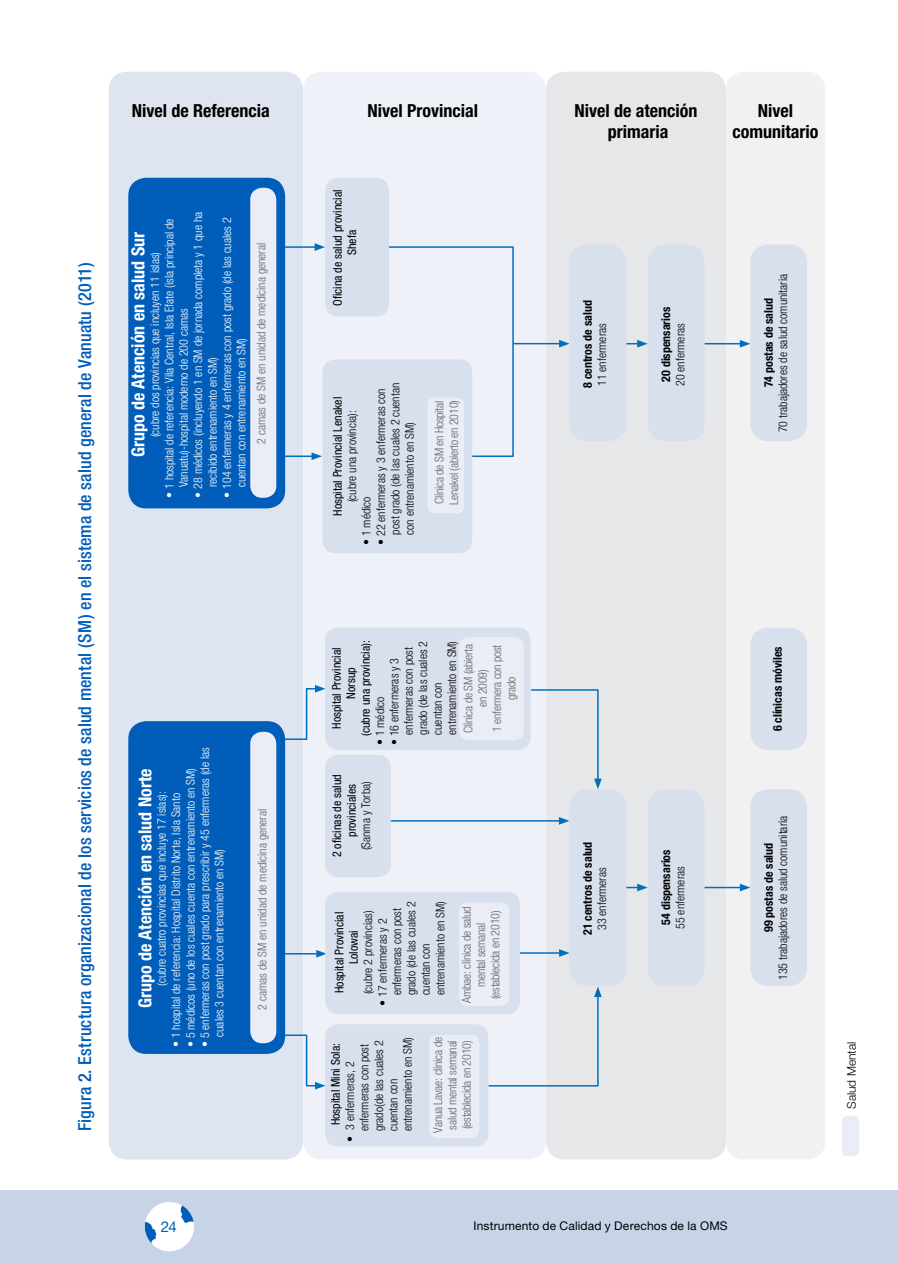
<style>
.page{position:relative;width:898px;height:1263px;background:#fff}
.page>*{position:absolute;margin:0;border:0;box-sizing:border-box;transform-origin:0 0}
.t1{font:500 condensed 18px "Helvetica Neue";letter-spacing:.005em;color:#005db9}
.t2{font:700 condensed 18px/21.6px "Helvetica Neue";color:#000;text-align:center}
.t3{font:700 condensed 18px "Helvetica Neue";color:#fff}
.t4{font:15px "Helvetica Neue";color:#005db9}
.t5{font:300 condensed 12px/14.4px "Helvetica Neue";color:#fff}
.t6{font:300 condensed 12px/14.4px "Helvetica Neue";color:#000}
.t7{font:300 condensed 12px/14.4px "Helvetica Neue";letter-spacing:-.015em;color:#636466}
.t8{font:condensed 12px/14.4px "Helvetica Neue";color:#000}
.t9{font:700 condensed 12px "Helvetica Neue";color:#000}
.t10{font:12px "Helvetica Neue";letter-spacing:.015em;color:#000}
.t11{font:300 12px "Helvetica Neue";color:#000}
</style>
<div class="page">
<div style="left:0;top:1190px;width:897px;height:73px;background:#c7d3e7"></div>
<svg style="left:145px;top:1202px;width:49px;height:50px"></svg>
<div style="left:725px;top:72px;width:99px;height:1087px;background:#f1f1f2;border-radius:18px"></div>
<div style="left:109px;top:72px;width:194px;height:1087px;background:#dee5f0;border-radius:18px"></div>
<div style="left:303px;top:72px;width:243px;height:1087px;background:#eef1f7;border-radius:18px"></div>
<svg style="left:279px;top:685px;width:46px;height:56px"></svg>
<svg style="left:279px;top:1034px;width:46px;height:55px"></svg>
<hr style="left:280px;top:953px;width:38px;height:1px;background:#0070be">
<svg style="left:316px;top:950px;width:9px;height:7px"></svg>
<hr style="left:275px;top:455px;width:39px;height:2px;background:#0070be">
<svg style="left:311px;top:452px;width:11px;height:8px"></svg>
<hr style="left:279px;top:246px;width:38px;height:2px;background:#0070be">
<svg style="left:314px;top:243px;width:11px;height:8px"></svg>
<div style="left:546px;top:72px;width:179px;height:1087px;background:#e6e7e8;border-radius:18px"></div>
<hr style="left:591px;top:887px;width:48px;height:1px;background:#0070be">
<svg style="left:637px;top:884px;width:10px;height:7px"></svg>
<hr style="left:591px;top:343px;width:48px;height:1px;background:#0070be">
<svg style="left:637px;top:340px;width:10px;height:8px"></svg>
<hr style="left:513px;top:343px;width:48px;height:1px;background:#0070be">
<svg style="left:559px;top:340px;width:10px;height:7px"></svg>
<hr style="left:694px;top:887px;width:48px;height:1px;background:#0070be">
<svg style="left:739px;top:884px;width:11px;height:7px"></svg>
<hr style="left:694px;top:343px;width:48px;height:1px;background:#0070be">
<svg style="left:739px;top:340px;width:11px;height:8px"></svg>
<div style="left:325px;top:1024px;width:163px;height:122px;background:#d8dfed;border-radius:13px"></div>
<div style="left:325px;top:755px;width:65px;height:122px;background:#d8dfed;border-radius:13px"></div>
<div style="left:569px;top:244px;width:57px;height:197px;background:#d8dfed;border-radius:18px"></div>
<div style="left:647px;top:244px;width:57px;height:197px;background:#d8dfed;border-radius:18px"></div>
<div style="left:750px;top:244px;width:56px;height:197px;background:#d8dfed;border-radius:18px"></div>
<div style="left:750px;top:628px;width:56px;height:122px;background:#d8dfed;border-radius:18px"></div>
<div style="left:128px;top:721px;width:157px;height:333px;background:#005db9;border-radius:18px"></div>
<div style="left:250px;top:732px;width:26px;height:311px;background:#eaedf5;border-radius:12px"></div>
<div style="left:429px;top:1035px;width:50px;height:103px;background:#eaedf5;border-radius:9px"></div>
<div style="left:128px;top:178px;width:157px;height:330px;background:#005db9;border-radius:18px"></div>
<div style="left:250px;top:188px;width:26px;height:310px;background:#eaedf5;border-radius:12px"></div>
<div style="left:569px;top:789px;width:57px;height:197px;background:#d8dfed;border-radius:18px"></div>
<div style="left:647px;top:789px;width:57px;height:197px;background:#d8dfed;border-radius:18px"></div>
<div style="left:750px;top:789px;width:56px;height:197px;background:#d8dfed;border-radius:18px"></div>
<hr style="left:391px;top:820px;width:170px;height:2px;background:#0070be">
<svg style="left:558px;top:817px;width:11px;height:8px"></svg>
<hr style="left:513px;top:952px;width:48px;height:2px;background:#0070be">
<svg style="left:559px;top:949px;width:10px;height:8px"></svg>
<svg style="left:529px;top:688px;width:72px;height:101px"></svg>
<svg style="left:487px;top:986px;width:114px;height:101px"></svg>
<svg style="left:384px;top:246px;width:130px;height:211px"></svg>
<div style="left:325px;top:178px;width:64px;height:138px;background:#d8dfed;border-radius:13px"></div>
<div style="left:325px;top:892px;width:195px;height:122px;background:#d8dfed;border-radius:13px"></div>
<div style="left:459px;top:902px;width:50px;height:104px;background:#eaedf5;border-radius:9px"></div>
<div style="left:325px;top:628px;width:205px;height:122px;background:#d8dfed;border-radius:13px"></div>
<div style="left:459px;top:637px;width:64px;height:103px;background:#eaedf5"></div>
<div style="left:322px;top:359px;width:150px;height:194px;background:#d8dfed;border-radius:13px"></div>
<div style="left:427px;top:398px;width:37px;height:115px;background:#eaedf5;border-radius:7px"></div>
<div style="left:841px;top:1116px;width:17px;height:40px;background:#eaedf5;border-radius:6px"></div>
<h1 class="t1" style="left:74px;top:1131px;width:870px;rotate:-90deg">Figura 2. Estructura organizacional de los servicios de salud mental (SM) en el sistema de salud general de Vanuatu (2011)</h1>
<h1 class="t2" style="left:132px;top:99px;width:139px">Nivel de Referencia</h1>
<h1 class="t2" style="left:367px;top:99px;width:112px">Nivel Provincial</h1>
<h1 class="t2" style="left:574px;top:99px;width:124px">Nivel de atención primaria</h1>
<h1 class="t2" style="left:732px;top:99px;width:87px">Nivel comunitario</h1>
<p class="t5" style="left:162px;top:487px;width:270px;text-indent:-10px;rotate:-90deg">• 1 hospital de referencia: Vila Central, Isla Efate (isla principal de<br>Vanuatu)-hospital moderno de 200 camas</p>
<p class="t5" style="left:191px;top:487px;width:277px;text-indent:-10px;rotate:-90deg">• 28 médicos (incluyendo 1 en SM de jornada completa y 1 que ha recibido entrenamiento en SM)</p>
<p class="t5" style="left:219px;top:487px;width:271px;text-indent:-10px;rotate:-90deg">• 104 enfermeras y 4 enfermeras con post grado (de las cuales 2 cuentan con entrenamiento en SM)</p>
<h1 class="t3" style="left:127px;top:457px;width:227px;rotate:-90deg">Grupo de Atención en salud Sur</h1>
<p class="t5" style="left:147px;top:437px;width:187px;rotate:-90deg">(cubre dos provincias que incluyen 11 islas)</p>
<p class="t7" style="left:254px;top:444px;width:202px;rotate:-90deg">2 camas de SM en unidad de medicina general</p>
<p class="t8" style="left:330px;top:255px;width:67px;text-indent:-51px;rotate:-90deg">Oficina de salud provincial<br>Shefa</p>
<p class="t6" style="left:373px;top:534px;width:153px;text-indent:-10px;rotate:-90deg">• 22 enfermeras y 3 enfermeras con post grado (de las cuales 2 cuentan con entrenamiento en SM)</p>
<p class="t8" style="left:330px;top:516px;width:120px;rotate:-90deg">Hospital Provincial Lenakel</p>
<p class="t6" style="left:344px;top:502px;width:93px;rotate:-90deg">(cubre una provincia):</p>
<p class="t6" style="left:359px;top:545px;width:50px;rotate:-90deg">• 1 médico</p>
<p class="t7" style="left:432px;top:505px;width:106px;rotate:-90deg">Clínica de SM en Hospital<br>Lenakel (abierto en 2010)</p>
<p class="t9" style="left:580px;top:388px;width:89px;rotate:-90deg">8 centros de salud</p>
<p class="t6" style="left:594px;top:386px;width:64px;rotate:-90deg">11 enfermeras</p>
<p class="t9" style="left:658px;top:382px;width:77px;rotate:-90deg">20 dispensarios</p>
<p class="t6" style="left:672px;top:386px;width:64px;rotate:-90deg">20 enfermeras</p>
<p class="t6" style="left:775px;top:432px;width:160px;rotate:-90deg">70 trabajadores de salud comunitaria</p>
<p class="t9" style="left:760px;top:387px;width:91px;rotate:-90deg">74 postas de salud</p>
<p class="t5" style="left:197px;top:1037px;width:291px;text-indent:-10px;rotate:-90deg">• 5 enfermeras con post grado para prescribir y 45 enfermeras (de las cuales 3 cuentan con entrenamiento en SM)</p>
<p class="t5" style="left:183px;top:1047px;width:281px;rotate:-90deg">• 5 médicos (uno de los cuales cuenta con entrenamiento en SM)</p>
<h1 class="t3" style="left:134px;top:1008px;width:241px;rotate:-90deg">Grupo de Atención en salud Norte</h1>
<p class="t5" style="left:154px;top:986px;width:196px;rotate:-90deg">(cubre cuatro provincias que incluye 17 islas):</p>
<p class="t5" style="left:169px;top:1047px;width:255px;rotate:-90deg">• 1 hospital de referencia: Hospital Distrito Norte, Isla Santo</p>
<p class="t7" style="left:255px;top:1009px;width:202px;rotate:-90deg">2 camas de SM en unidad de medicina general</p>
<p class="t8" style="left:358px;top:736px;width:98px;rotate:-90deg">(cubre una provincia):</p>
<p class="t6" style="left:387px;top:735px;width:96px;text-indent:-10px;rotate:-90deg">• 16 enfermeras y 3 enfermeras con post grado (de las cuales 2 cuentan con entrenamiento en SM)</p>
<p class="t7" style="left:460px;top:733px;width:90px;text-align:center;rotate:-90deg">Clínica de SM (abierta en 2009)<br>1 enfermera con post grado</p>
<p class="t8" style="left:329px;top:729px;width:83px;rotate:-90deg">Hospital Provincial</p>
<p class="t8" style="left:343px;top:699px;width:33px;rotate:-90deg">Norsup</p>
<p class="t6" style="left:372px;top:745px;width:50px;rotate:-90deg">• 1 médico</p>
<p class="t8" style="left:329px;top:837px;width:64px;text-indent:-20px;rotate:-90deg">2 oficinas de salud provinciales</p>
<p class="t6" style="left:358px;top:850px;width:71px;rotate:-90deg">(Sanma y Torba)</p>
<p class="t8" style="left:332px;top:964px;width:54px;text-indent:-29px;rotate:-90deg">Hospital Provincial<br>Lolowai</p>
<p class="t6" style="left:360px;top:994px;width:85px;rotate:-90deg">(cubre 2 provincias)</p>
<p class="t6" style="left:375px;top:995px;width:96px;text-indent:-10px;rotate:-90deg">• 17 enfermeras y 2 enfermeras con post grado (de las cuales 2 cuentan con entrenamiento en SM)</p>
<p class="t7" style="left:459px;top:1003px;width:98px;text-align:center;rotate:-90deg">Ambae: clínica de salud mental semanal (establecida en 2010)</p>
<p class="t8" style="left:328px;top:1125px;width:84px;rotate:-90deg">Hospital Mini Sola:</p>
<p class="t6" style="left:342px;top:1131px;width:96px;text-indent:-10px;rotate:-90deg">• 3 enfermeras, 2 enfermeras con post grado(de las cuales 2 cuentan con entrenamiento en SM)</p>
<p class="t7" style="left:430px;top:1133px;width:97px;rotate:-90deg">Vanua Lavae: clínica de salud mental semanal (establecida en 2010)</p>
<p class="t9" style="left:580px;top:935px;width:95px;rotate:-90deg">21 centros de salud</p>
<p class="t6" style="left:594px;top:930px;width:64px;rotate:-90deg">33 enfermeras</p>
<p class="t9" style="left:658px;top:925px;width:77px;rotate:-90deg">54 dispensarios</p>
<p class="t6" style="left:672px;top:929px;width:64px;rotate:-90deg">55 enfermeras</p>
<p class="t4" style="left:161px;top:1218px;width:18px">24</p>
<p class="t10" style="left:473px;top:1218px;width:256px">Instrumento de Calidad y Derechos de la OMS</p>
<p class="t9" style="left:769px;top:731px;width:87px;rotate:-90deg">6 clínicas móviles</p>
<p class="t6" style="left:775px;top:980px;width:166px;rotate:-90deg">135 trabajadores de salud comunitaria</p>
<p class="t9" style="left:760px;top:932px;width:91px;rotate:-90deg">99 postas de salud</p>
<p class="t11" style="left:843px;top:1109px;width:69px;rotate:-90deg">Salud Mental</p>
</div>
